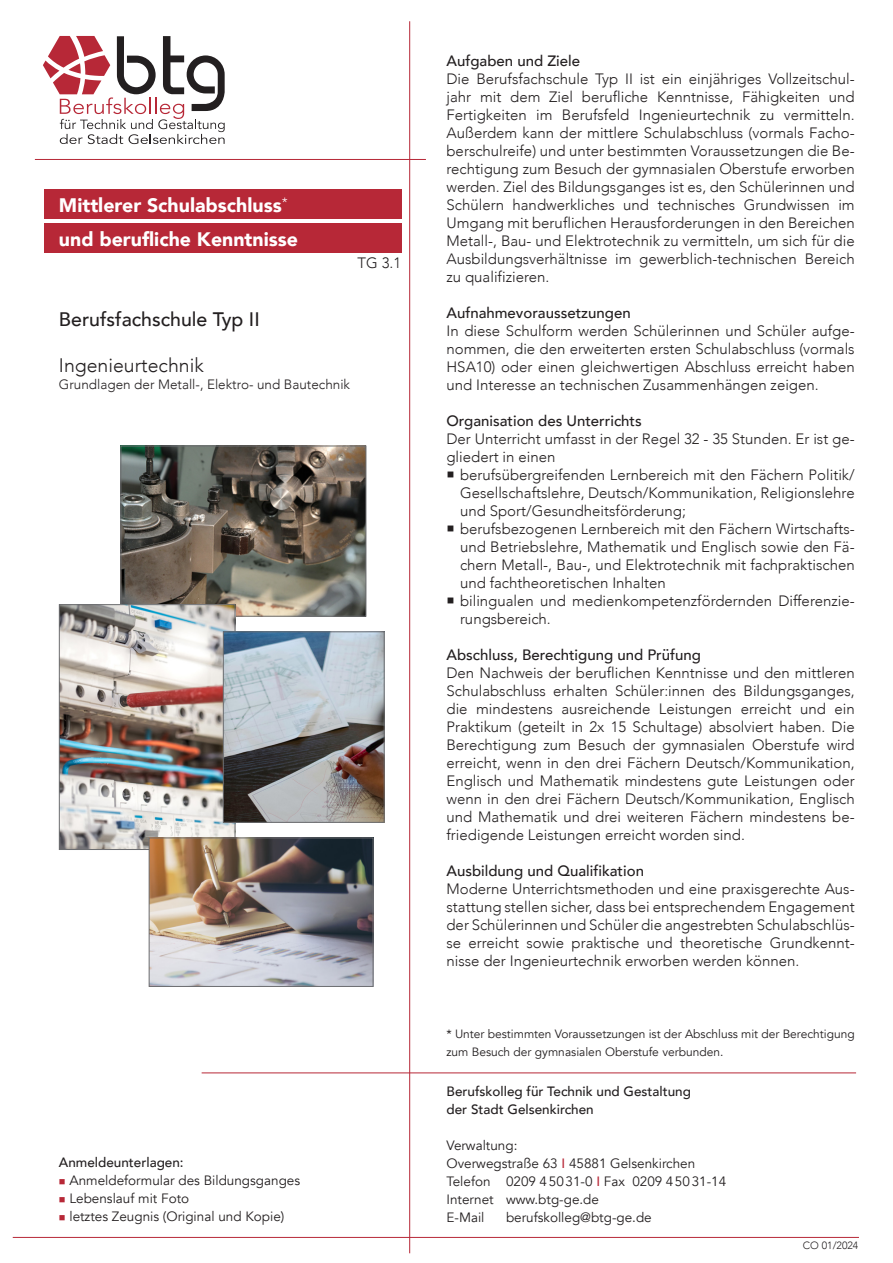
<style>
.page{position:relative;width:893px;height:1263px;background:#fff}
.page>*{position:absolute;margin:0;border:0;box-sizing:border-box;transform-origin:0 0}
.t1{font:900 19.5px/34px "Avenir";color:#fff}
.t2{font:500 19.5px "Avenir";color:#231f20}
.t3{font:300 19.5px "Avenir";color:#231f20}
.t4{font:300 15px/18px "Avenir";color:#231f20;text-align:justify}
.t5{font:500 15px "Avenir";color:#231f20}
.t6{font:13.5px/18px "Avenir";color:#231f20}
.t7{font:500 13.5px/18px "Avenir";color:#231f20}
.t8{font:300 13.5px "Avenir";color:#231f20}
.t9{font:12px/18px "Avenir";color:#231f20}
.t10{font:300 10.5px "Avenir";color:#231f20}
.s1{color:#b72837}
.s2{font-weight:500;color:#b72837}
</style>
<div class="page">
<hr style="left:35px;top:159px;width:391px;height:1px;background:#b72837">
<div style="left:44px;top:189px;width:357px;height:30px;background:#b72837"></div>
<hr style="left:409px;top:21px;width:1px;height:1232px;background:#b72837">
<hr style="left:202px;top:1073px;width:654px;height:1px;background:#b72837">
<hr style="left:13px;top:1237px;width:846px;height:1px;background:#b72837">
<svg style="left:43px;top:36px;width:182px;height:108px"></svg>
<div style="left:44px;top:223px;width:357px;height:30px;background:#b72837"></div>
<img style="left:122px;top:448px;width:242px;height:167px">
<div style="left:120px;top:446px;width:246px;height:171px;border:1px solid #6c6d70"></div>
<img style="left:61px;top:606px;width:172px;height:242px">
<div style="left:59px;top:604px;width:176px;height:246px;border:1px solid #6c6d70"></div>
<img style="left:225px;top:633px;width:157px;height:188px">
<div style="left:223px;top:631px;width:161px;height:192px;border:1px solid #6c6d70"></div>
<img style="left:151px;top:839px;width:220px;height:146px">
<div style="left:149px;top:837px;width:224px;height:150px;border:1px solid #6c6d70"></div>
<h1 class="t1" style="left:59px;top:188px;width:241px">Mittlerer Schulabschluss<sup>* </sup>und berufliche Kenntnisse</h1>
<p class="t4" style="left:358px;top:254px;width:45px">TG 3.1</p>
<h1 class="t2" style="left:59px;top:302px;width:202px">Berufsfachschule Typ II</h1>
<h1 class="t3" style="left:59px;top:354px;width:146px">Ingenieurtechnik</h1>
<p class="t8" style="left:59px;top:376px;width:293px">Grundlagen der Metall-, Elektro- und Bautechnik</p>
<p class="t7" style="left:59px;top:1153px;width:126px">Anmeldeunterlagen:</p>
<p class="t6" style="left:59px;top:1172px;width:243px"><span class="s1">■</span> Anmeldeformular des Bildungsganges</p>
<p class="t6" style="left:59px;top:1190px;width:132px"><span class="s1">■</span> Lebenslauf mit Foto</p>
<p class="t6" style="left:59px;top:1208px;width:227px"><span class="s1">■</span> letztes Zeugnis (Original und Kopie)</p>
<p class="t5" style="left:446px;top:48px;width:135px">Aufgaben und Ziele</p>
<p class="t4" style="left:446px;top:70px;width:410px">Die Berufsfachschule Typ II ist ein einjähriges Vollzeitschul&shy;jahr mit dem Ziel berufliche Kenntnisse, Fähigkeiten und Fertigkeiten im Berufsfeld Ingenieurtechnik zu vermitteln.<br>Außerdem kann der mittlere Schulabschluss (vormals Facho&shy;berschulreife) und unter bestimmten Voraussetzungen die Be&shy;rechtigung zum Besuch der gymnasialen Oberstufe erworben werden. Ziel des Bildungsganges ist es, den Schülerinnen und Schülern handwerkliches und technisches Grundwissen im Umgang mit beruflichen Herausforderungen in den Bereichen Metall-, Bau- und Elektrotechnik zu vermitteln, um sich für die Ausbildungsverhältnisse im gewerblich-technischen Bereich zu qualifizieren.</p>
<p class="t5" style="left:446px;top:300px;width:186px">Aufnahmevoraussetzungen</p>
<p class="t4" style="left:446px;top:322px;width:410px">In diese Schulform werden Schülerinnen und Schüler aufge&shy;nommen, die den erweiterten ersten Schulabschluss (vormals HSA10) oder einen gleichwertigen Abschluss erreicht haben und Interesse an technischen Zusammenhängen zeigen.</p>
<p class="t5" style="left:446px;top:408px;width:197px">Organisation des Unterrichts</p>
<p class="t4" style="left:446px;top:430px;width:410px">Der Unterricht umfasst in der Regel 32 - 35 Stunden. Er ist ge&shy;gliedert in einen</p>
<p class="t4" style="left:460px;top:466px;width:396px;text-indent:-14px">○ berufsübergreifenden Lernbereich mit den Fächern Politik/ Gesellschaftslehre, Deutsch/Kommunikation, Religionslehre und Sport/Gesundheitsförderung;</p>
<p class="t4" style="left:460px;top:520px;width:396px;text-indent:-14px">○ berufsbezogenen Lernbereich mit den Fächern Wirtschafts&shy;und Betriebslehre, Mathematik und Englisch sowie den Fä&shy;chern Metall-, Bau-, und Elektrotechnik mit fachpraktischen und fachtheoretischen Inhalten</p>
<p class="t4" style="left:460px;top:592px;width:396px;text-indent:-14px">○ bilingualen und medienkompetenzfördernden Differenzie&shy;rungsbereich.</p>
<p class="t5" style="left:446px;top:642px;width:256px">Abschluss, Berechtigung und Prüfung</p>
<p class="t4" style="left:446px;top:664px;width:410px">Den Nachweis der beruflichen Kenntnisse und den mittleren Schulabschluss erhalten Schüler:innen des Bildungsganges, die mindestens ausreichende Leistungen erreicht und ein Praktikum (geteilt in 2x 15 Schultage) absolviert haben. Die Berechtigung zum Besuch der gymnasialen Oberstufe wird erreicht, wenn in den drei Fächern Deutsch/Kommunikation, Englisch und Mathematik mindestens gute Leistungen oder wenn in den drei Fächern Deutsch/Kommunikation, Englisch und Mathematik und drei weiteren Fächern mindestens be&shy;friedigende Leistungen erreicht worden sind.</p>
<p class="t5" style="left:446px;top:858px;width:199px">Ausbildung und Qualifikation</p>
<p class="t4" style="left:446px;top:880px;width:410px">Moderne Unterrichtsmethoden und eine praxisgerechte Aus&shy;stattung stellen sicher, dass bei entsprechendem Engagement der Schülerinnen und Schüler die angestrebten Schulabschlüs&shy;se erreicht sowie praktische und theoretische Grundkennt&shy;nisse der Ingenieurtechnik erworben werden können.</p>
<p class="t9" style="left:446px;top:1025px;width:410px">* Unter bestimmten Voraussetzungen ist der Abschluss mit der Berechtigung zum Besuch der gymnasialen Oberstufe verbunden.</p>
<p class="t7" style="left:446px;top:1081px;width:246px">Berufskolleg für Technik und Gestaltung der Stadt Gelsenkirchen</p>
<p class="t6" style="left:446px;top:1136px;width:281px">Verwaltung:<br>Overwegstraße 63 <span class="s2">I</span> 45881 Gelsenkirchen<br>Telefon 0209 4 5031-0 <span class="s2">I</span> Fax 0209 45031-14<br>Internet www.btg-ge.de<br>E-Mail</p>
<p class="t6" style="left:506px;top:1208px;width:147px">berufskolleg@btg-ge.de</p>
<p class="t10" style="left:803px;top:1239px;width:57px">CO 01/2024</p>
</div>
